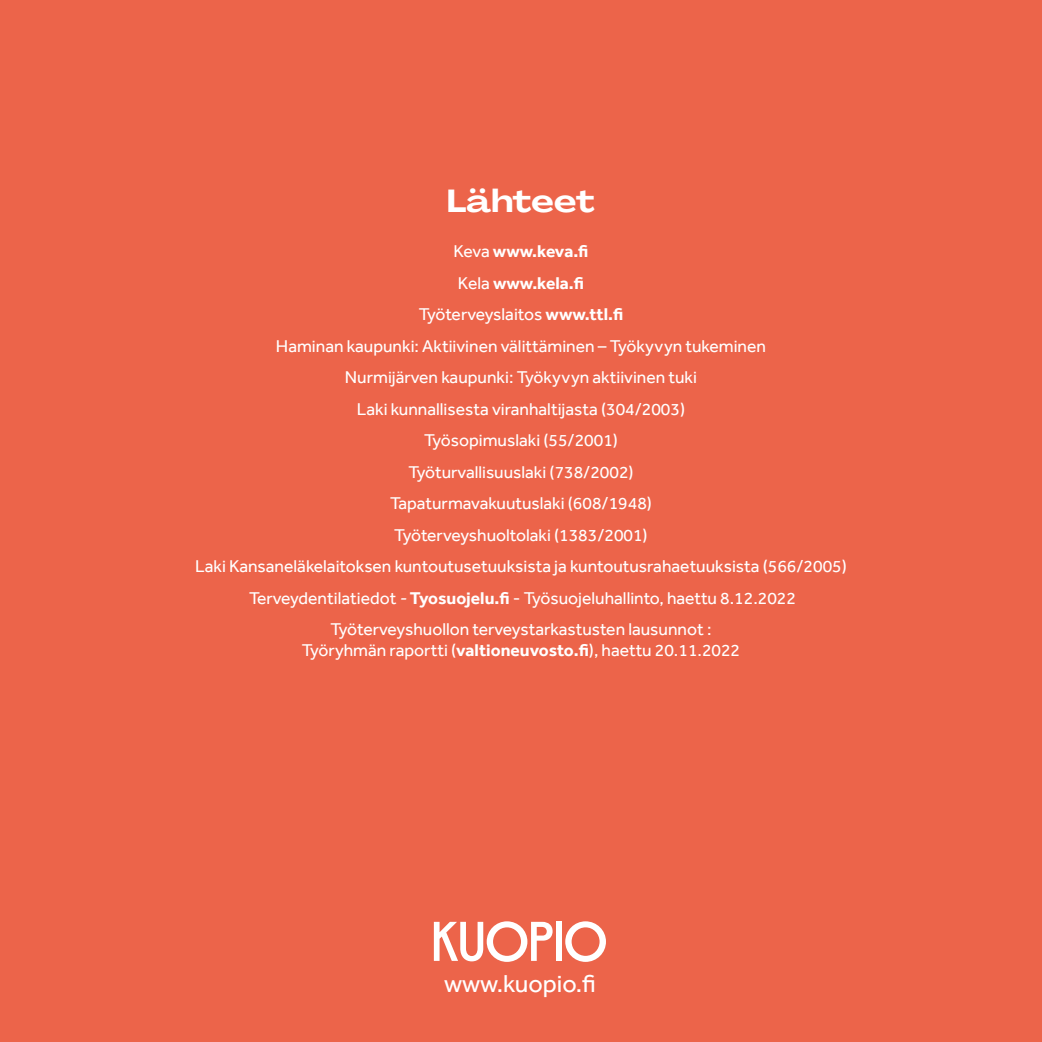
<style>
.page{position:relative;width:1042px;height:1042px;background:#ec644a}
.page>*{position:absolute;margin:0;border:0;box-sizing:border-box;transform-origin:0 0}
.Otsikko{font:700 expanded 31.5px "PP Agrandir";color:#fff}
.t1{font:25.2px "Effra";color:#fff}
.Leipis{font:17.5px/21px "Effra";color:#fff;text-align:center}
.Leipis-2{font:700 17.5px "Effra";color:#fff}
.s1{font-weight:400}
.s2{font-weight:700}
.s3{font-style:italic}
</style>
<div class="page">
<div style="left:556px;top:922px;width:6px;height:39px;background:#fff"></div>
<svg style="left:565px;top:921px;width:41px;height:41px"></svg>
<svg style="left:434px;top:921px;width:118px;height:41px"></svg>
<h1 class="Otsikko" style="left:447px;top:181px;width:150px">Lähteet</h1>
<p class="Leipis-2" style="left:453px;top:241px;width:137px"><span class="s1">Keva</span> www.keva.fi</p>
<p class="Leipis-2" style="left:458px;top:272px;width:128px"><span class="s1">Kela</span> www.kela.fi</p>
<p class="Leipis" style="left:419px;top:304px;width:206px">Työterveyslaitos <span class="s2">www.ttl.fi</span></p>
<p class="Leipis" style="left:276px;top:335px;width:491px">Haminan kaupunki: Aktiivinen välittäminen – Työkyvyn tukeminen</p>
<p class="Leipis" style="left:345px;top:367px;width:354px">Nurmijärven kaupunki: Työkyvyn aktiivinen tuki</p>
<p class="Leipis" style="left:357px;top:398px;width:330px">Laki kunnallisesta viranhaltijasta (304/2003)</p>
<p class="Leipis" style="left:424px;top:430px;width:195px">Työsopimuslaki (55/2001)</p>
<p class="Leipis" style="left:408px;top:461px;width:227px">Työturvallisuuslaki (738/2002)</p>
<p class="Leipis" style="left:390px;top:493px;width:263px">Tapaturmavakuutuslaki (608/1948)</p>
<p class="Leipis" style="left:394px;top:524px;width:255px">Työterveyshuoltolaki (1383/2001)</p>
<p class="Leipis" style="left:195px;top:556px;width:653px">Laki Kansaneläkelaitoksen kuntoutusetuuksista ja kuntoutusrahaetuuksista (566/2005)</p>
<p class="Leipis" style="left:249px;top:587px;width:548px">Terveydentilatiedot <span class="s3">-</span> <span class="s2">Tyosuojelu.fi</span> - Työsuojeluhallinto, haettu 8.12.2022</p>
<p class="Leipis" style="left:302px;top:619px;width:440px">Työterveyshuollon terveystarkastusten lausunnot :<br>Työryhmän raportti (<span class="s2">valtioneuvosto.fi</span>), haettu 20.11.2022</p>
<p class="t1" style="left:444px;top:969px;width:153px">www.kuopio.fi</p>
</div>
